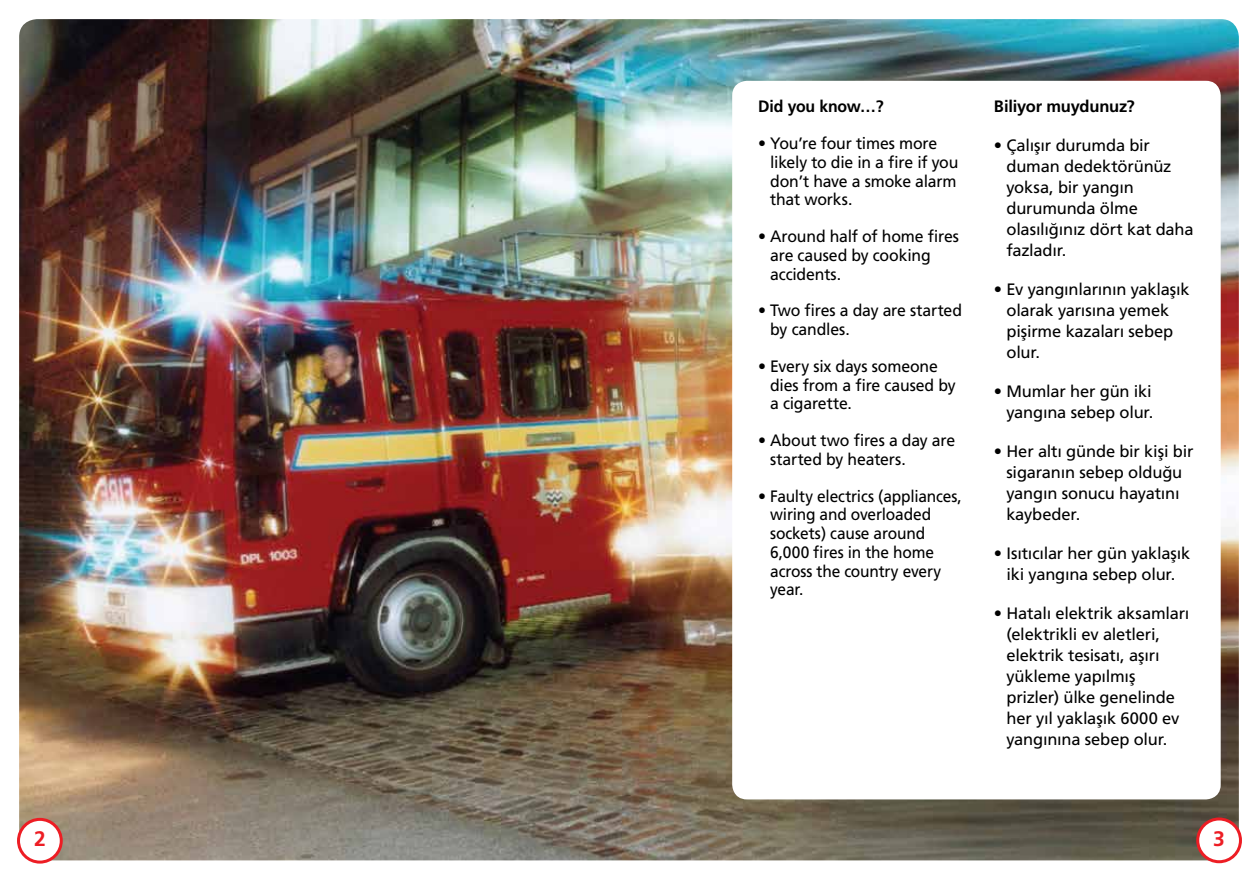
<style>
.page{position:relative;width:1259px;height:893px;background:#fff}
.page>*{position:absolute;margin:0;border:0;box-sizing:border-box;transform-origin:0 0}
.t1{font:700 21px "Frutiger";color:#ed1d24}
.t2{font:16.5px/21px "Frutiger CE";letter-spacing:-.015em;color:#000}
.t3{font:16.5px/18.8px "Frutiger";letter-spacing:-.01em;color:#000;scale:.96 1}
.t4{font:700 16.5px "Frutiger CE";letter-spacing:-.01em;color:#000}
.t5{font:700 16.5px "Frutiger";letter-spacing:-.01em;color:#000;scale:.96 1}
.s1{font-family:"Frutiger CE";font-weight:300}
.s2{font-weight:300}
</style>
<div class="page">
<img style="left:19px;top:19px;width:1219px;height:841px">
<div style="left:732px;top:81px;width:488px;height:718px;background:#fff;border-radius:15px"></div>
<div style="left:19px;top:819px;width:42px;height:43px;background:#fff;border-radius:50%"></div>
<div style="left:17px;top:818px;width:46px;height:46px;border:3px solid #ed1d24;border-radius:50%"></div>
<div style="left:1197px;top:819px;width:43px;height:43px;background:#fff;border-radius:50%"></div>
<div style="left:1196px;top:817px;width:46px;height:46px;border:3px solid #ed1d24;border-radius:50%"></div>
<p class="t5" style="left:758px;top:97px;width:132px">Did you know…?</p>
<p class="t3" style="left:770px;top:134px;width:198px;text-indent:-12px"><span class="s1">•</span> You’re four times more likely to die in a fire if you don’t have a smoke alarm that works.</p>
<p class="t3" style="left:770px;top:227px;width:198px;text-indent:-12px">• Around half of home fires are caused by cooking accidents.</p>
<p class="t3" style="left:770px;top:301px;width:201px;text-indent:-12px">• Two fires a day are started by candles.</p>
<p class="t3" style="left:770px;top:356px;width:195px;text-indent:-12px">• Every six days someone dies from a fire caused by a cigarette.</p>
<p class="t3" style="left:770px;top:431px;width:194px;text-indent:-12px">• About two fires a day are started by heaters.</p>
<p class="t3" style="left:770px;top:486px;width:201px;text-indent:-12px">• Faulty electrics (appliances, wiring and overloaded sockets) cause around<br>6,000 fires in the home across the country every year.</p>
<p class="t4" style="left:994px;top:96px;width:142px">Biliyor muydunuz?</p>
<p class="t2" style="left:1006px;top:134px;width:189px;text-indent:-13px"><span class="s2">•</span> Çalışır durumda bir duman dedektörünüz yoksa, bir yangın durumunda ölme olasılığınız dört kat daha fazladır.</p>
<p class="t2" style="left:1006px;top:278px;width:185px;text-indent:-13px">• Ev yangınlarının yaklaşık olarak yarısına yemek pişirme kazaları sebep olur.</p>
<p class="t2" style="left:994px;top:380px;width:161px;text-align:right">• Mumlar her gün iki yangına sebep olur.</p>
<p class="t2" style="left:1006px;top:440px;width:188px;text-indent:-13px">• Her altı günde bir kişi bir sigaranın sebep olduğu yangın sonucu hayatını kaybeder.</p>
<p class="t2" style="left:994px;top:543px;width:198px;text-align:center">• Isıtıcılar her gün yaklaşık iki yangına sebep olur.</p>
<p class="t2" style="left:1006px;top:603px;width:184px;text-indent:-13px">• Hatalı elektrik aksamları (elektrikli ev aletleri, elektrik tesisatı, aşırı yükleme yapılmış prizler) ülke genelinde her yıl yaklaşık 6000 ev yangınına sebep olur.</p>
<p class="t1" style="left:34px;top:827px;width:13px">2</p>
<p class="t1" style="left:1213px;top:826px;width:13px">3</p>
</div>
